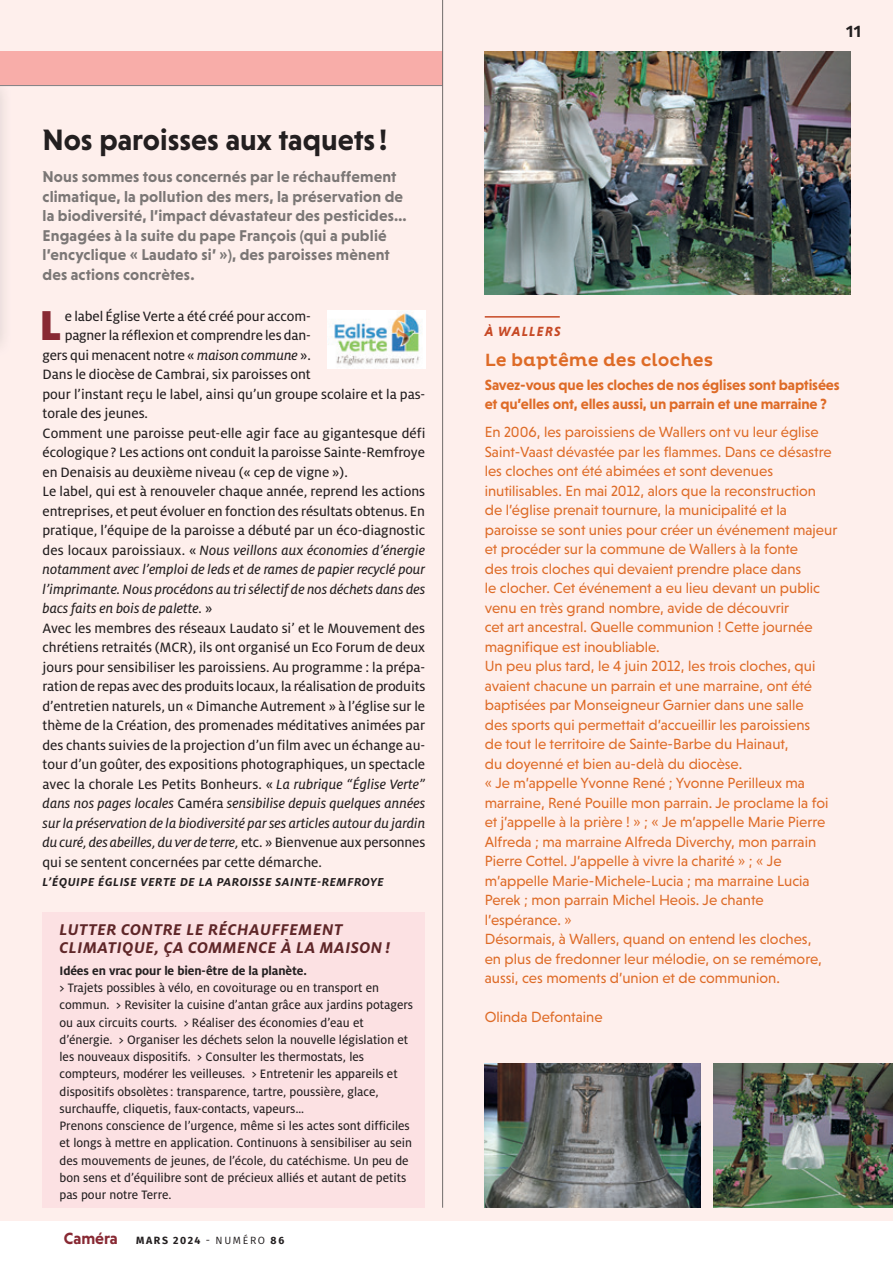
<style>
.page{position:relative;width:893px;height:1263px;background:#fff}
.page>*{position:absolute;margin:0;border:0;box-sizing:border-box;transform-origin:0 0}
.t1{font:900 46.35px "Milo OT";color:#882933;scale:.95 1}
.t2{font:700 30px "Niveau Grotesk";color:#231f20}
.t3{font:500 18px "Pluto";color:#de6b27}
.t4{font:italic 700 17.25px/18px "Milo OT";letter-spacing:.03em;color:#5f2628}
.t5{font:700 16.5px "Pluto Cond";color:#231f20}
.t6{font:700 15.9px/19.5px "Niveau Grotesk";letter-spacing:.01em;color:#7b7776}
.t7{font:15px/19.5px "Niveau Grotesk";color:#de6b27}
.t8{font:15px/19.5px "Milo OT Text";color:#231f20;text-align:justify}
.t9{font:15px/19.5px "Milo OT Text Ita";color:#231f20;text-align:justify}
.t10{font:700 15px/19.5px "Niveau Grotesk";letter-spacing:-.01em;color:#de6b27}
.t11{font:13.5px/17.2px "Milo OT Text";color:#231f20}
.t12{font:700 13.5px "Milo OT";letter-spacing:-.01em;color:#231f20}
.t13{font:italic 700 13.5px "Niveau Grotesk";letter-spacing:.095em;color:#c74925}
.t14{font:italic 700 12.75px "Milo OT";letter-spacing:.04em;color:#231f20}
.t15{font:700 10.5px "Fira Sans";letter-spacing:.15em;color:#231f20}
.s1{font-family:"Milo OT Text Ita"}
.s2{font-family:"Milo OT Text"}
.s3{font-family:"Niveau Grotesk";font-size:16.5px;color:#882933}
.s4{font-weight:400}
</style>
<div class="page">
<div style="left:0;top:0;width:893px;height:1220px;background:#feefec"></div>
<hr style="left:485px;top:316px;width:75px;height:2px;background:#c74925">
<img style="left:713px;top:1064px;width:180px;height:144px">
<img style="left:485px;top:51px;width:365px;height:244px">
<img style="left:485px;top:1064px;width:216px;height:144px">
<div style="left:43px;top:912px;width:382px;height:296px;background:#fce1e3"></div>
<img style="left:328px;top:311px;width:97px;height:58px">
<div style="left:0;top:51px;width:442px;height:34px;background:#f8ada9"></div>
<hr style="left:0;top:85px;width:442px;height:1px;background:#808285">
<hr style="left:442px;top:0;width:1px;height:1208px;background:#716c6b">
<h2 class="t2" style="left:43px;top:123px;width:346px">Nos paroisses aux taquets !</h2>
<p class="t6" style="left:43px;top:167px;width:366px">Nous sommes tous concernés par le réchauffement climatique, la pollution des mers, la préservation de la biodiversité, l’impact dévastateur des pesticides… Engagées à la suite du pape François (qui a publié l’encyclique « Laudato si’ »), des paroisses mènent des actions concrètes.</p>
<h1 class="t1" style="left:39px;top:299px;width:25px">L</h1>
<p class="t8" style="left:65px;top:306px;width:248px">e label Église Verte a été créé pour accom-</p>
<p class="t8" style="left:65px;top:326px;width:248px">pagner la réflexion et comprendre les dan-</p>
<p class="t8" style="left:43px;top:345px;width:270px">gers qui menacent notre « <span class="s1">maison commune</span> ».</p>
<p class="t8" style="left:43px;top:365px;width:270px">Dans le diocèse de Cambrai, six paroisses ont</p>
<p class="t8" style="left:43px;top:384px;width:384px">pour l’instant reçu le label, ainsi qu’un groupe scolaire et la pas-</p>
<p class="t8" style="left:43px;top:404px;width:107px">torale des jeunes.</p>
<p class="t8" style="left:43px;top:423px;width:384px">Comment une paroisse peut-elle agir face au gigantesque défi</p>
<p class="t8" style="left:43px;top:443px;width:384px">écologique ? Les actions ont conduit la paroisse Sainte-Remfroye</p>
<p class="t8" style="left:43px;top:462px;width:307px">en Denaisis au deuxième niveau (« cep de vigne »).</p>
<p class="t8" style="left:43px;top:482px;width:384px">Le label, qui est à renouveler chaque année, reprend les actions</p>
<p class="t8" style="left:43px;top:501px;width:384px">entreprises, et peut évoluer en fonction des résultats obtenus. En</p>
<p class="t8" style="left:43px;top:521px;width:384px">pratique, l’équipe de la paroisse a débuté par un éco-diagnostic</p>
<p class="t9" style="left:43px;top:540px;width:384px"><span class="s2">des locaux paroissiaux. «</span> Nous veillons aux économies d’énergie notamment avec l’emploi de leds et de rames de papier recyclé pour l’imprimante. Nous procédons au tri sélectif de nos déchets dans des bacs faits en bois de palette. <span class="s2">»</span></p>
<p class="t8" style="left:43px;top:618px;width:384px">Avec les membres des réseaux Laudato si’ et le Mouvement des chrétiens retraités (MCR), ils ont organisé un Eco Forum de deux jours pour sensibiliser les paroissiens. Au programme : la prépa&shy;ration de repas avec des produits locaux, la réalisation de produits d’entretien naturels, un « Dimanche Autrement » à l’église sur le thème de la Création, des promenades méditatives animées par des chants suivies de la projection d’un film avec un échange au&shy;tour d’un goûter, des expositions photographiques, un spectacle avec la chorale Les Petits Bonheurs. « <span class="s1">La rubrique “Église Verte”</span></p>
<p class="t9" style="left:43px;top:794px;width:384px">dans nos pages locales <span class="s2">Caméra</span> sensibilise depuis quelques années sur la préservation de la biodiversité par ses articles autour du jardin du curé, des abeilles, du ver de terre, <span class="s2">etc. » Bienvenue aux personnes</span></p>
<p class="t8" style="left:43px;top:852px;width:281px">qui se sentent concernées par cette démarche.</p>
<p class="t14" style="left:43px;top:875px;width:343px">L’ÉQUIPE ÉGLISE VERTE DE LA PAROISSE SAINTE-REMFROYE</p>
<p class="t4" style="left:60px;top:920px;width:332px">LUTTER CONTRE LE RÉCHAUFFEMENT<br>CLIMATIQUE, ÇA COMMENCE À LA MAISON !</p>
<p class="t12" style="left:60px;top:963px;width:249px">Idées en vrac pour le bien-être de la planète.</p>
<p class="t11" style="left:60px;top:979px;width:355px">&gt; Trajets possibles à vélo, en covoiturage ou en transport en commun. &gt; Revisiter la cuisine d’antan grâce aux jardins potagers ou aux circuits courts. &gt; Réaliser des économies d’eau et d’énergie. &gt; Organiser les déchets selon la nouvelle législation et les nouveaux dispositifs. &gt; Consulter les thermostats, les compteurs, modérer les veilleuses. &gt; Entretenir les appareils et dispositifs obsolètes : transparence, tartre, poussière, glace, surchauffe, cliquetis, faux-contacts, vapeurs…<br>Prenons conscience de l’urgence, même si les actes sont difficiles et longs à mettre en application. Continuons à sensibiliser au sein des mouvements de jeunes, de l’école, du catéchisme. Un peu de bon sens et d’équilibre sont de précieux alliés et autant de petits pas pour notre Terre.</p>
<p class="t15" style="left:64px;top:1231px;width:222px"><span class="s3">Caméra</span> MARS 2024 <span class="s4">- NUMÉRO</span> 86</p>
<p class="t5" style="left:846px;top:22px;width:17px">11</p>
<p class="t13" style="left:485px;top:324px;width:77px">À WALLERS</p>
<p class="t3" style="left:485px;top:349px;width:230px">Le baptême des cloches</p>
<p class="t10" style="left:485px;top:375px;width:356px">Savez-vous que les cloches de nos églises sont baptisées et qu’elles ont, elles aussi, un parrain et une marraine ?</p>
<p class="t7" style="left:485px;top:422px;width:354px">En 2006, les paroissiens de Wallers ont vu leur église Saint-Vaast dévastée par les flammes. Dans ce désastre les cloches ont été abimées et sont devenues inutilisables. En mai 2012, alors que la reconstruction<br>de l’église prenait tournure, la municipalité et la paroisse se sont unies pour créer un événement majeur et procéder sur la commune de Wallers à la fonte<br>des trois cloches qui devaient prendre place dans<br>le clocher. Cet événement a eu lieu devant un public venu en très grand nombre, avide de découvrir<br>cet art ancestral. Quelle communion ! Cette journée magnifique est inoubliable.<br>Un peu plus tard, le 4 juin 2012, les trois cloches, qui avaient chacune un parrain et une marraine, ont été baptisées par Monseigneur Garnier dans une salle<br>des sports qui permettait d’accueillir les paroissiens<br>de tout le territoire de Sainte-Barbe du Hainaut,<br>du doyenné et bien au-delà du diocèse.<br>« Je m’appelle Yvonne René ; Yvonne Perilleux ma marraine, René Pouille mon parrain. Je proclame la foi et j’appelle à la prière ! » ; « Je m’appelle Marie Pierre Alfreda ; ma marraine Alfreda Diverchy, mon parrain Pierre Cottel. J’appelle à vivre la charité » ; « Je m’appelle Marie-Michele-Lucia ; ma marraine Lucia Perek ; mon parrain Michel Heois. Je chante l’espérance. »<br>Désormais, à Wallers, quand on entend les cloches,<br>en plus de fredonner leur mélodie, on se remémore, aussi, ces moments d’union et de communion .</p>
<p class="t7" style="left:485px;top:1007px;width:119px">Olinda Defontaine</p>
</div>
